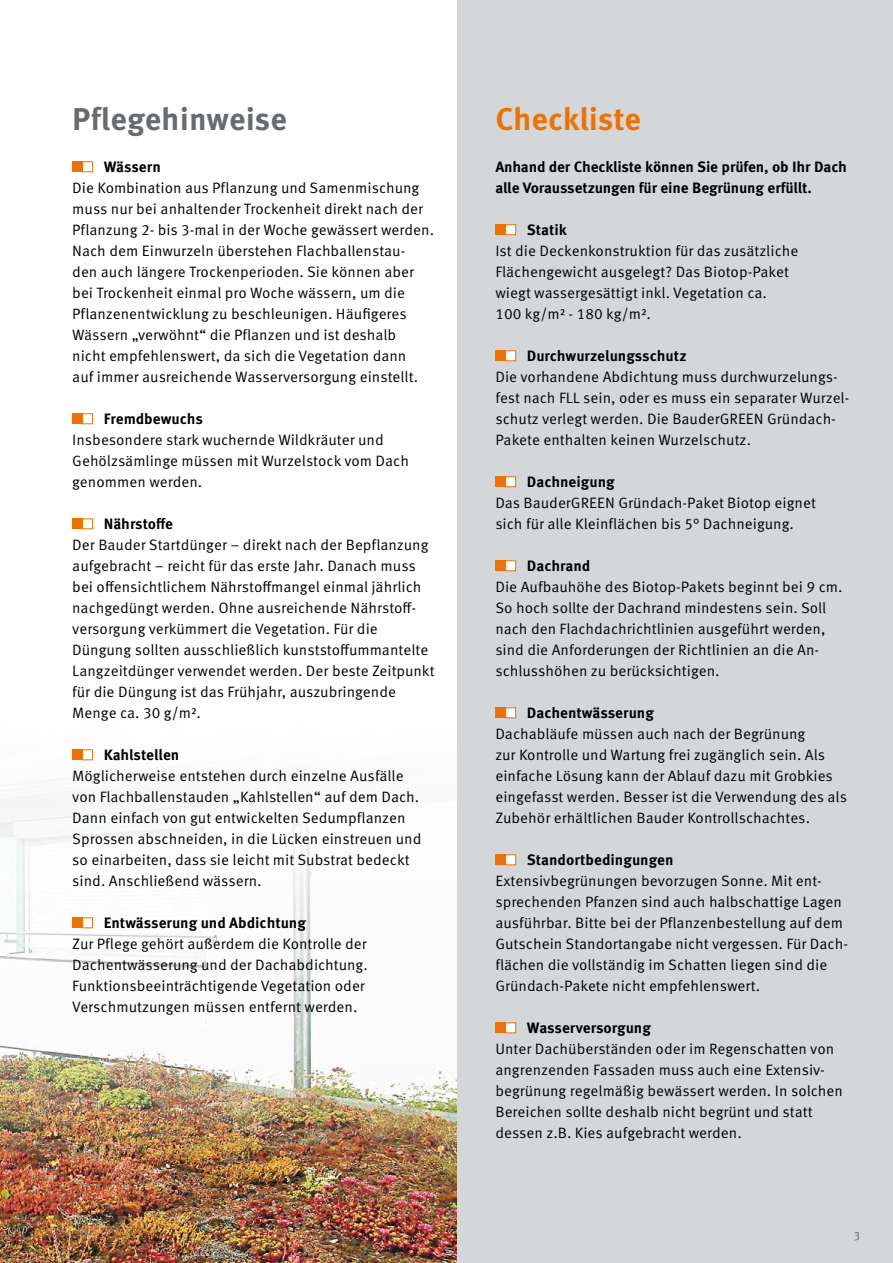
<style>
.page{position:relative;width:893px;height:1263px;background:#fff}
.page>*{position:absolute;margin:0;border:0;box-sizing:border-box;transform-origin:0 0}
.t1{font:700 31.5px "Meta Correspondence Pro";color:#676b6e}
.t2{font:700 31.5px "Meta Correspondence Pro";letter-spacing:-.005em;color:#ed7201}
.t3{font:15px/21px "Meta Correspondence Pro";color:#000}
.t4{font:700 15px/21px "Meta Correspondence Pro";letter-spacing:-.01em;color:#000}
.t5{font:12px "Meta Correspondence Pro";color:#676b6e}
</style>
<div class="page">
<img style="left:0;top:750px;width:457px;height:513px">
<div style="left:457px;top:0;width:436px;height:1263px;background:#d4d7d9"></div>
<div style="left:495px;top:224px;width:11px;height:11px;background:#ed7201"></div>
<svg style="left:506px;top:224px;width:10px;height:11px"></svg>
<div style="left:495px;top:350px;width:11px;height:11px;background:#ed7201"></div>
<svg style="left:506px;top:350px;width:10px;height:11px"></svg>
<div style="left:495px;top:476px;width:11px;height:11px;background:#ed7201"></div>
<svg style="left:506px;top:476px;width:10px;height:11px"></svg>
<div style="left:495px;top:560px;width:11px;height:11px;background:#ed7201"></div>
<svg style="left:506px;top:560px;width:10px;height:11px"></svg>
<div style="left:495px;top:707px;width:11px;height:11px;background:#ed7201"></div>
<svg style="left:506px;top:707px;width:10px;height:11px"></svg>
<div style="left:495px;top:854px;width:11px;height:11px;background:#ed7201"></div>
<svg style="left:506px;top:854px;width:10px;height:11px"></svg>
<div style="left:495px;top:1022px;width:11px;height:11px;background:#ed7201"></div>
<svg style="left:506px;top:1022px;width:10px;height:11px"></svg>
<div style="left:72px;top:161px;width:10px;height:11px;background:#ed7201"></div>
<svg style="left:82px;top:161px;width:11px;height:11px"></svg>
<div style="left:72px;top:413px;width:10px;height:11px;background:#ed7201"></div>
<svg style="left:82px;top:413px;width:11px;height:11px"></svg>
<div style="left:72px;top:518px;width:10px;height:11px;background:#ed7201"></div>
<svg style="left:82px;top:518px;width:11px;height:11px"></svg>
<div style="left:72px;top:749px;width:10px;height:11px;background:#ed7201"></div>
<svg style="left:82px;top:749px;width:11px;height:11px"></svg>
<div style="left:72px;top:917px;width:10px;height:11px;background:#ed7201"></div>
<svg style="left:82px;top:917px;width:11px;height:11px"></svg>
<h1 class="t1" style="left:72px;top:94px;width:216px">Pflegehinweise</h1>
<p class="t4" style="left:104px;top:155px;width:59px">Wässern</p>
<p class="t3" style="left:72px;top:176px;width:363px">Die Kombination aus Pflanzung und Samenmischung muss nur bei anhaltender Trockenheit direkt nach der Pflanzung 2- bis 3-mal in der Woche gewässert werden.<br>Nach dem Einwurzeln überstehen Flachballenstau&shy;den auch längere Trockenperioden. Sie können aber bei Trockenheit einmal pro Woche wässern, um die Pflanzenentwicklung zu beschleunigen. Häufigeres Wässern „verwöhnt“ die Pflanzen und ist deshalb<br>nicht empfehlenswert, da sich die Vegetation dann<br>auf immer ausreichende Wasserversorgung einstellt.</p>
<p class="t4" style="left:104px;top:407px;width:101px">Fremdbewuchs</p>
<p class="t3" style="left:72px;top:428px;width:338px">Insbesondere stark wuchernde Wildkräuter und<br>Gehölzsämlinge müssen mit Wurzelstock vom Dach genommen werden.</p>
<p class="t4" style="left:104px;top:512px;width:71px">Nährstoffe</p>
<p class="t3" style="left:72px;top:533px;width:364px">Der Bauder Startdünger – direkt nach der Bepflanzung aufgebracht – reicht für das erste Jahr. Danach muss bei offensichtlichem Nährstoffmangel einmal jährlich nachgedüngt werden. Ohne ausreichende Nährstoff&shy;versorgung verkümmert die Vegetation. Für die Düngung sollten ausschließlich kunststoffummantelte Langzeitdünger verwendet werden. Der beste Zeitpunkt für die Düngung ist das Frühjahr, auszubringende Menge ca. 30 g/m².</p>
<p class="t4" style="left:104px;top:743px;width:77px">Kahlstellen</p>
<p class="t3" style="left:72px;top:764px;width:351px">Möglicherweise entstehen durch einzelne Ausfälle von Flachballenstauden „Kahlstellen“ auf dem Dach.<br>Dann einfach von gut entwickelten Sedumpflanzen Sprossen abschneiden, in die Lücken einstreuen und so einarbeiten, dass sie leicht mit Substrat bedeckt sind. Anschließend wässern.</p>
<p class="t4" style="left:104px;top:911px;width:204px">Entwässerung und Abdichtung</p>
<p class="t3" style="left:72px;top:932px;width:297px">Zur Pflege gehört außerdem die Kontrolle der Dachentwässerung und der Dachabdichtung.<br>Funktionsbeeinträchtigende Vegetation oder Verschmutzungen müssen entfernt werden.</p>
<h1 class="t2" style="left:495px;top:94px;width:147px">Checkliste</h1>
<p class="t4" style="left:495px;top:155px;width:353px">Anhand der Checkliste können Sie prüfen, ob Ihr Dach alle Voraussetzungen für eine Begrünung erfüllt.</p>
<p class="t4" style="left:527px;top:218px;width:42px">Statik</p>
<p class="t3" style="left:495px;top:239px;width:305px">Ist die Deckenkonstruktion für das zusätzliche Flächengewicht ausgelegt? Das Biotop-Paket wiegt wassergesättigt inkl. Vegetation ca.<br>100 kg/m² - 180 kg/m².</p>
<p class="t4" style="left:527px;top:344px;width:161px">Durchwurzelungsschutz</p>
<p class="t3" style="left:495px;top:365px;width:356px">Die vorhandene Abdichtung muss durchwurzelungs&shy;fest nach FLL sein, oder es muss ein separater Wurzel&shy;schutz verlegt werden. Die BauderGREEN Gründach-Pakete enthalten keinen Wurzelschutz.</p>
<p class="t4" style="left:527px;top:470px;width:89px">Dachneigung</p>
<p class="t3" style="left:495px;top:491px;width:322px">Das BauderGREEN Gründach-Paket Biotop eignet sich für alle Kleinflächen bis 5° Dachneigung.</p>
<p class="t4" style="left:527px;top:554px;width:65px">Dachrand</p>
<p class="t3" style="left:495px;top:575px;width:349px">Die Aufbauhöhe des Biotop-Pakets beginnt bei 9 cm.<br>So hoch sollte der Dachrand mindestens sein. Soll nach den Flachdachrichtlinien ausgeführt werden, sind die Anforderungen der Richtlinien an die An&shy;schlusshöhen zu berücksichtigen.</p>
<p class="t4" style="left:527px;top:701px;width:129px">Dachentwässerung</p>
<p class="t3" style="left:495px;top:722px;width:353px">Dachabläufe müssen auch nach der Begrünung<br>zur Kontrolle und Wartung frei zugänglich sein. Als einfache Lösung kann der Ablauf dazu mit Grobkies eingefasst werden. Besser ist die Verwendung des als Zubehör erhältlichen Bauder Kontrollschachtes.</p>
<p class="t4" style="left:527px;top:848px;width:148px">Standortbedingungen</p>
<p class="t3" style="left:495px;top:869px;width:354px">Extensivbegrünungen bevorzugen Sonne. Mit ent&shy;sprechenden Pfanzen sind auch halbschattige Lagen ausführbar. Bitte bei der Pflanzenbestellung auf dem Gutschein Standortangabe nicht vergessen. Für Dach&shy;flächen die vollständig im Schatten liegen sind die Gründach-Pakete nicht empfehlenswert.</p>
<p class="t4" style="left:527px;top:1016px;width:126px">Wasserversorgung</p>
<p class="t3" style="left:495px;top:1037px;width:349px">Unter Dachüberständen oder im Regenschatten von angrenzenden Fassaden muss auch eine Extensiv&shy;begrünung regelmäßig bewässert werden. In solchen Bereichen sollte deshalb nicht begrünt und statt dessen z.B. Kies aufgebracht werden.</p>
<p class="t5" style="left:853px;top:1226px;width:8px">3</p>
</div>
